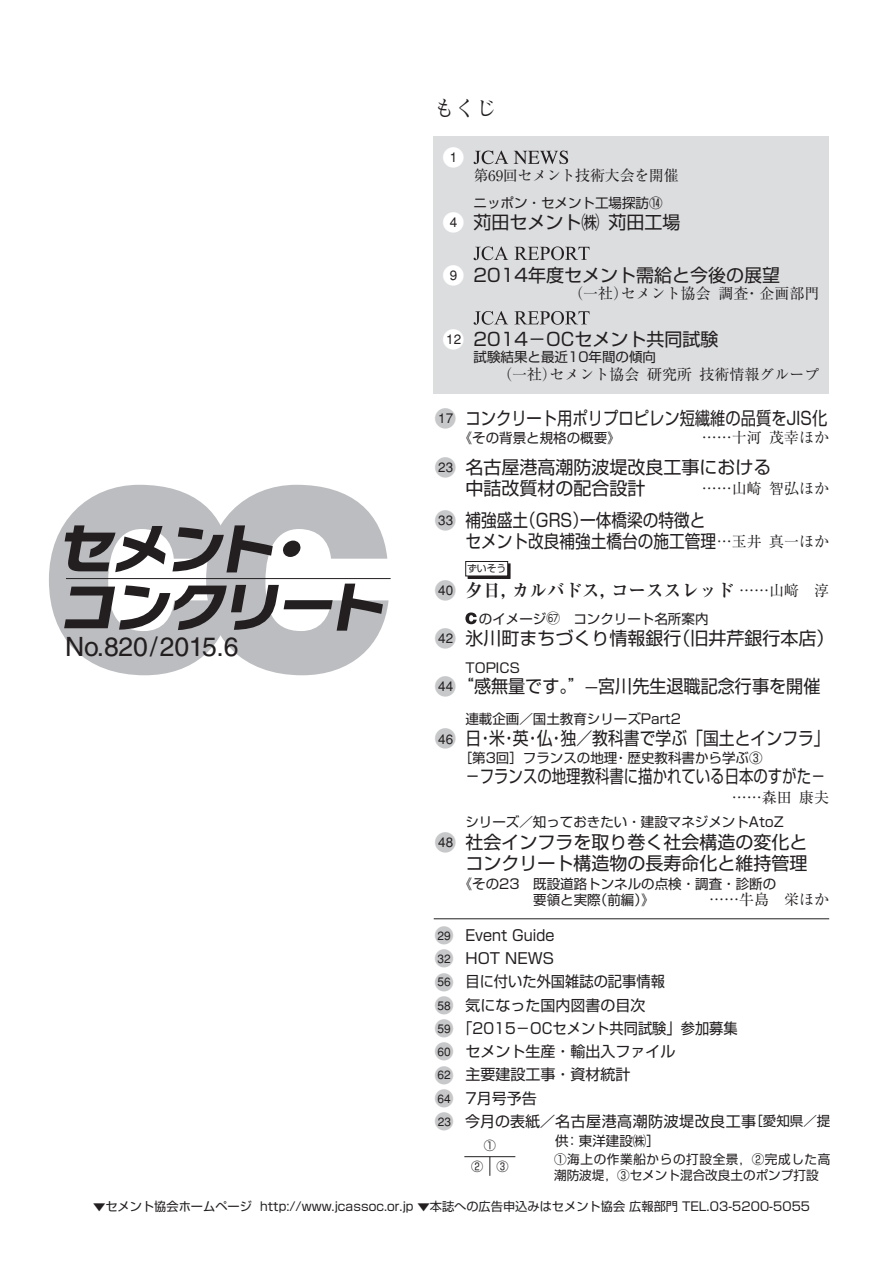
<style>
.page{position:relative;width:893px;height:1263px;background:#fff}
.page>*{position:absolute;margin:0;border:0;box-sizing:border-box;transform-origin:0 0}
.t1{font:26.55px "Helvetica";letter-spacing:-.01em;color:#231f20}
.t2{font:23.25px "Shin Go";color:#fff}
.t3{font:700 21px "Futo Min A101";color:#231f20}
.t4{font:18px/21.3px "Shin Go";color:#231f20}
.t5{font:18px/21.3px "Shin Go";color:#231f20;scale:.87 1}
.t6{font:18px "Shin Go";color:#231f20;scale:.85 1}
.t7{font:18px "Shin Go";color:#231f20;scale:.88 1}
.t8{font:700 18px "Ryumin";color:#231f20}
.t9{font:18px "Shin Go";color:#231f20;scale:.95 1}
.t10{font:18px "Shin Go";color:#231f20;scale:.8 1}
.t11{font:15px "Ryumin";color:#231f20}
.t12{font:15px "Shin Go";color:#231f20}
.t13{font:15px "Shin Go";color:#231f20;scale:.95 1}
.t14{font:15px "Shin Go";letter-spacing:.035em;color:#231f20}
.t15{font:15px "Ryumin";letter-spacing:-.02em;color:#231f20}
.t16{font:13.5px/15.8px "Shin Go";color:#231f20}
.t17{font:12.6px/16.5px "Shin Go";letter-spacing:.025em;color:#231f20}
.t18{font:12.15px "Shin Go";color:#231f20}
.t19{font:500 12px "Gothic BBB";color:#231f20}
.t20{font:9.75px "Shin Go";color:#231f20}
.s1{font-size:23.25px;color:#fff}
.s2{font-family:"Gothic BBB";font-weight:500;font-size:13.5px}
.s3{font-size:23.25px;color:#c7c8ca}
.s4{font-family:"Ryumin";font-size:15px}
.s5{font-family:"Shin Go";font-weight:400;font-size:23.25px;color:#c7c8ca}
.s6{font-weight:400;font-size:15px}
.s7{font-family:"Gth Hround"}
.s8{font-size:20.7px;color:#c7c8ca}
.s9{font-family:"Gothic BBB";font-weight:500;font-size:12px}
.s10{font-family:"Shin Go";font-weight:400;font-size:20.7px;color:#c7c8ca}
.s11{font-size:13.5px}
</style>
<div class="page">
<svg style="left:49px;top:485px;width:340px;height:190px"></svg>
<hr style="left:66px;top:578px;width:325px;height:1px;background:#231f20">
<div style="left:468px;top:564px;width:42px;height:14px;background:#231f20"></div>
<div style="left:468px;top:564px;width:42px;height:15px;border:1px solid #231f20"></div>
<div style="left:466px;top:561px;width:42px;height:15px;background:#fff"></div>
<div style="left:465px;top:561px;width:43px;height:15px;border:1px solid #231f20"></div>
<svg style="left:465px;top:612px;width:12px;height:12px"></svg>
<hr style="left:434px;top:918px;width:395px;height:1px;background:#231f20">
<div style="left:434px;top:136px;width:395px;height:257px;background:#dcdddf"></div>
<svg style="left:474px;top:151px;width:34px;height:13px"></svg>
<svg style="left:514px;top:150px;width:54px;height:14px"></svg>
<svg style="left:474px;top:246px;width:34px;height:14px"></svg>
<svg style="left:514px;top:246px;width:76px;height:14px"></svg>
<svg style="left:474px;top:311px;width:34px;height:14px"></svg>
<svg style="left:514px;top:311px;width:76px;height:14px"></svg>
<hr style="left:464px;top:1156px;width:51px;height:1px;background:#231f20">
<svg style="left:490px;top:1157px;width:1px;height:19px"></svg>
<h3 class="t3" style="left:434px;top:95px;width:64px">もくじ</h3>
<h1 class="t1" style="left:65px;top:632px;width:175px">No.820/2015.6</h1>
<h2 class="t2" style="left:442px;top:142px;width:25px">●<sup>1</sup></h2>
<p class="t15" style="left:473px;top:167px;width:207px">第69回セメント技術大会を開催</p>
<p class="t16" style="left:474px;top:194px;width:190px">ニッポン・セメント工場探訪⑭</p>
<h3 class="t4" style="left:442px;top:211px;width:240px"><span class="s1">●</span><span class="s2">4</span> 苅田セメント㈱苅田工場</h3>
<h3 class="t4" style="left:442px;top:263px;width:340px"><span class="s1">●</span><span class="s2">9</span> 2014年度セメント需給と今後の展望</h3>
<p class="t11" style="left:568px;top:284px;width:253px">（一社）セメント協会 調査・企画部門</p>
<h3 class="t4" style="left:442px;top:328px;width:278px"><span class="s1">●</span><span class="s2">12</span> 2014−OCセメント共同試験</h3>
<p class="t16" style="left:474px;top:348px;width:184px">試験結果と最近10年間の傾向</p>
<p class="t11" style="left:497px;top:365px;width:324px">（一社）セメント協会 研究所 技術情報グループ</p>
<h3 class="t6" style="left:434px;top:406px;width:464px"><span class="s3">●</span><span class="s2">17</span> コンクリート用ポリプロピレン短繊維の品質をJIS化</h3>
<p class="t16" style="left:459px;top:429px;width:163px">《その背景と規格の概要》</p>
<p class="t11" style="left:702px;top:429px;width:129px">……十河 茂幸ほか</p>
<h3 class="t4" style="left:465px;top:456px;width:307px;text-indent:-32px"><span class="s3">●</span><span class="s2">23</span> 名古屋港高潮防波堤改良工事における中詰改質材の配合設計</h3>
<p class="t11" style="left:702px;top:480px;width:129px">……山崎 智弘ほか</p>
<h3 class="t5" style="left:465px;top:508px;width:420px;text-indent:-32px"><span class="s3">●</span><span class="s2">33</span> 補強盛土（GRS）一体橋梁の特徴と<br>セメント改良補強土橋台の施工管理<span class="s4">…玉井 真一ほか</span></h3>
<p class="t20" style="left:467px;top:562px;width:40px">ずいそう</p>
<h3 class="t8" style="left:434px;top:579px;width:397px"><span class="s5">●</span><span class="s2">40</span> 夕日，カルバドス，コーススレッド <span class="s6">……山﨑　淳</span></h3>
<p class="t16" style="left:479px;top:610px;width:231px">のイメージ<span class="s7">^7</span>　コンクリート名所案内</p>
<h3 class="t4" style="left:434px;top:627px;width:402px"><span class="s3">●</span><span class="s2">42</span> 氷川町まちづくり情報銀行（旧井芹銀行本店）</h3>
<p class="t16" style="left:465px;top:659px;width:56px">TOPICS</p>
<h3 class="t9" style="left:434px;top:674px;width:409px"><span class="s3">●</span><span class="s2">44</span> “感無量です。”—宮川先生退職記念行事を開催</h3>
<p class="t16" style="left:465px;top:710px;width:217px">連載企画／国土教育シリーズPart2</p>
<h3 class="t7" style="left:434px;top:726px;width:452px"><span class="s3">●</span><span class="s2">46</span> 日・米・英・仏・独／教科書で学ぶ「国土とインフラ」</h3>
<p class="t16" style="left:459px;top:749px;width:305px">［第3回］フランスの地理・歴史教科書から学ぶ③</p>
<h3 class="t10" style="left:465px;top:764px;width:451px">−フランスの地理教科書に描かれている日本のすがた−</h3>
<p class="t11" style="left:732px;top:789px;width:99px">……森田 康夫</p>
<p class="t16" style="left:465px;top:813px;width:320px">シリーズ／知っておきたい・建設マネジメントAtoZ</p>
<h3 class="t4" style="left:434px;top:830px;width:375px;text-align:right"><span class="s3">●</span><span class="s2">48</span> 社会インフラを取り巻く社会構造の変化とコンクリート構造物の長寿命化と維持管理</h3>
<p class="t16" style="left:533px;top:875px;width:245px;text-indent:-74px">《その23　既設道路トンネルの点検・調査・診断の要領と実際（前編）》</p>
<p class="t11" style="left:709px;top:891px;width:121px">……牛島　栄ほか</p>
<p class="t13" style="left:434px;top:925px;width:129px"><span class="s8">●</span><span class="s9">29</span> Event Guide</p>
<p class="t12" style="left:434px;top:948px;width:122px"><span class="s8">●</span><span class="s9">32</span> HOT NEWS</p>
<p class="t13" style="left:434px;top:972px;width:245px"><span class="s8">●</span><span class="s9">56</span> 目に付いた外国雑誌の記事情報</p>
<p class="t12" style="left:434px;top:995px;width:213px"><span class="s8">●</span><span class="s9">58</span> 気になった国内図書の目次</p>
<p class="t13" style="left:434px;top:1018px;width:322px"><span class="s8">●</span><span class="s9">59</span> 「2015−OCセメント共同試験」参加募集</p>
<p class="t12" style="left:434px;top:1041px;width:243px"><span class="s8">●</span><span class="s9">60</span> セメント生産・輸出入ファイル</p>
<p class="t12" style="left:434px;top:1065px;width:198px"><span class="s8">●</span><span class="s9">62</span> 主要建設工事・資材統計</p>
<p class="t12" style="left:434px;top:1088px;width:105px"><span class="s8">●</span><span class="s9">64</span> 7月号予告</p>
<p class="t19" style="left:434px;top:1114px;width:22px"><span class="s10">●</span>2 3</p>
<p class="t14" style="left:465px;top:1111px;width:367px">今月の表紙／名古屋港高潮防波堤改良工事<span class="s11">［愛知県／提</span></p>
<p class="t16" style="left:555px;top:1132px;width:106px">供：東洋建設㈱］</p>
<p class="t17" style="left:554px;top:1150px;width:278px">①海上の作業船からの打設全景，②完成した高潮防波堤，③セメント混合改良土のポンプ打設</p>
<p class="t18" style="left:484px;top:1137px;width:14px">①</p>
<p class="t18" style="left:471px;top:1158px;width:39px">② ③</p>
<p class="t18" style="left:93px;top:1198px;width:718px">▼セメント協会ホームページ http://www.jcassoc.or.jp ▼本誌への広告申込みはセメント協会 広報部門 TEL.03-5200-5055</p>
</div>
